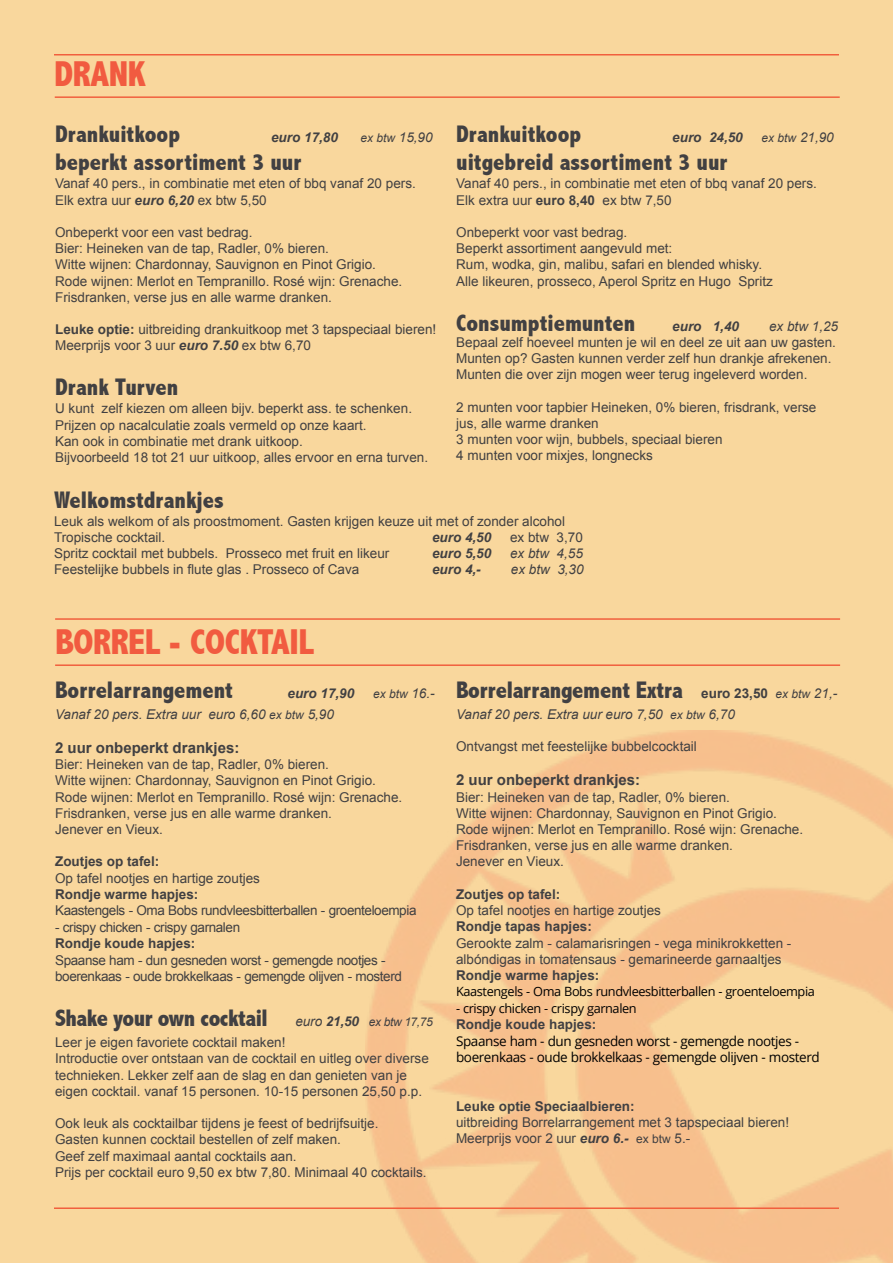
<style>
.page{position:relative;width:893px;height:1263px;background:#f9d79d}
.page>*{position:absolute;margin:0;border:0;box-sizing:border-box;transform-origin:0 0}
.t1{font:800 condensed 36px "Abadi";letter-spacing:-.01em;color:#f15b40}
.t2{font:800 condensed 24px "Abadi";color:#414042}
.t3{font:800 condensed 24px "Abadi";letter-spacing:-.02em;color:#414042}
.t4{font:700 15px "Arial";color:#414042}
.t5{font:13.5px/16.2px "Arial";color:#414042}
.t6{font:13.5px/16.5px "Arial";letter-spacing:-.03em;color:#414042}
.t7{font:700 13.5px "Arial";color:#414042}
.t8{font:italic 13.5px/21px "Arial";color:#414042}
.t9{font:13.5px/16.5px "Open Sans";letter-spacing:-.03em;color:#000}
.t10{font:italic 700 13.5px "Arial";color:#414042}
.t11{font:12.75px "Open Sans";letter-spacing:-.03em;color:#000}
.t12{font:italic 12px "Arial";color:#414042}
.s1{font-size:13.5px}
.s2{font-weight:700;font-style:italic}
.s3{font-weight:700}
.s4{font-size:12px}
.s5{font-family:"Arial";font-weight:400;font-style:italic;font-stretch:normal;font-size:13.5px}
.s6{font-family:"Arial";font-weight:700;font-style:italic;font-stretch:normal;font-size:13.5px}
.s7{font-family:"Arial";font-weight:400;font-style:italic;font-stretch:normal;font-size:12px}
.s8{font-weight:700;font-style:normal}
</style>
<div class="page">
<hr style="left:54px;top:54px;width:785px;height:2px;background:#f15f3d">
<hr style="left:55px;top:96px;width:785px;height:2px;background:#f15f3d">
<hr style="left:55px;top:618px;width:785px;height:2px;background:#f15f3d">
<hr style="left:55px;top:664px;width:785px;height:2px;background:#f15f3d">
<hr style="left:54px;top:1207px;width:785px;height:2px;background:#f15f3d">
<h1 class="t1" style="left:54px;top:53px;width:93px">DRANK</h1>
<h2 class="t2" style="left:55px;top:120px;width:127px">Drankuitkoop</h2>
<p class="t10" style="left:271px;top:128px;width:68px">euro 17,80</p>
<p class="t12" style="left:360px;top:130px;width:74px">ex btw <span class="s1">15,90</span></p>
<h2 class="t2" style="left:55px;top:148px;width:248px">beperkt assortiment 3 uur</h2>
<p class="t5" style="left:55px;top:176px;width:362px">Vanaf 40 pers., in combinatie met eten of bbq vanaf 20 pers.<br>Elk extra uur <span class="s2">euro 6,20</span> ex btw 5,50</p>
<p class="t5" style="left:55px;top:224px;width:349px">Onbeperkt voor een vast bedrag.<br>Bier: Heineken van de tap, Radler, 0% bieren.<br>Witte wijnen: Chardonnay, Sauvignon en Pinot Grigio.<br>Rode wijnen: Merlot en Tempranillo. Rosé wijn: Grenache.<br>Frisdranken, verse jus en alle warme dranken.</p>
<p class="t5" style="left:55px;top:321px;width:383px"><span class="s3">Leuke optie:</span> uitbreiding drankuitkoop met 3 tapspeciaal bieren!<br>Meerprijs voor 3 uur <span class="s2">euro 7.50</span> ex btw 6,70</p>
<h2 class="t2" style="left:55px;top:373px;width:125px">Drank Turven</h2>
<p class="t5" style="left:55px;top:401px;width:374px">U kunt zelf kiezen om alleen bijv. beperkt ass. te schenken.<br>Prijzen op nacalculatie zoals vermeld op onze kaart.<br>Kan ook in combinatie met drank uitkoop.<br>Bijvoorbeeld 18 tot 21 uur uitkoop, alles ervoor en erna turven.</p>
<h2 class="t2" style="left:456px;top:120px;width:127px">Drankuitkoop</h2>
<p class="t10" style="left:672px;top:128px;width:72px">euro 24,50</p>
<p class="t12" style="left:761px;top:130px;width:74px">ex btw <span class="s1">21,90</span></p>
<h2 class="t2" style="left:456px;top:148px;width:273px">uitgebreid assortiment 3 uur</h2>
<p class="t5" style="left:456px;top:176px;width:362px">Vanaf 40 pers., in combinatie met eten of bbq vanaf 20 pers.<br>Elk extra uur <span class="s3">euro 8,40</span> ex btw 7,50</p>
<p class="t5" style="left:456px;top:224px;width:318px">Onbeperkt voor vast bedrag.<br>Beperkt assortiment aangevuld met:<br>Rum, wodka, gin, malibu, safari en blended whisky.<br>Alle likeuren, prosseco, Aperol Spritz en Hugo Spritz</p>
<h2 class="t2" style="left:456px;top:309px;width:181px">Consumptiemunten</h2>
<p class="t10" style="left:672px;top:317px;width:68px">euro 1,40</p>
<p class="t8" style="left:769px;top:315px;width:71px">ex btw 1,25</p>
<p class="t5" style="left:456px;top:334px;width:381px">Bepaal zelf hoeveel munten je wil en deel ze uit aan uw gasten.<br>Munten op? Gasten kunnen verder zelf hun drankje afrekenen.<br>Munten die over zijn mogen weer terug ingeleverd worden.</p>
<p class="t5" style="left:456px;top:399px;width:362px">2 munten voor tapbier Heineken, 0% bieren, frisdrank, verse jus, alle warme dranken<br>3 munten voor wijn, bubbels, speciaal bieren<br>4 munten voor mixjes, longnecks</p>
<h2 class="t2" style="left:54px;top:486px;width:171px">Welkomstdrankjes</h2>
<p class="t5" style="left:54px;top:513px;width:512px">Leuk als welkom of als proostmoment. Gasten krijgen keuze uit met of zonder alcohol<br>Tropische cocktail.</p>
<p class="t10" style="left:432px;top:528px;width:61px">euro 4,50</p>
<p class="t5" style="left:510px;top:529px;width:74px">ex btw 3,70</p>
<p class="t5" style="left:54px;top:545px;width:337px">Spritz cocktail met bubbels. Prosseco met fruit en likeur</p>
<p class="t10" style="left:432px;top:544px;width:61px">euro 5,50</p>
<p class="t8" style="left:510px;top:543px;width:74px">ex btw 4,55</p>
<p class="t5" style="left:54px;top:562px;width:307px">Feestelijke bubbels in flute glas . Prosseco of Cava</p>
<p class="t10" style="left:432px;top:560px;width:50px">euro 4,-</p>
<p class="t8" style="left:511px;top:559px;width:74px">ex btw 3,30</p>
<h1 class="t1" style="left:55px;top:621px;width:260px">BORREL - COCKTAIL</h1>
<h2 class="t2" style="left:55px;top:676px;width:179px">Borrelarrangement</h2>
<p class="t10" style="left:287px;top:684px;width:68px">euro 17,90</p>
<p class="t12" style="left:373px;top:686px;width:63px">ex btw <span class="s1">16.-</span></p>
<p class="t8" style="left:55px;top:704px;width:280px">Vanaf 20 pers. Extra uur euro 6,60 <span class="s4">ex btw</span> 5,90</p>
<p class="t4" style="left:55px;top:738px;width:186px">2 uur onbeperkt drankjes:</p>
<p class="t5" style="left:55px;top:756px;width:349px">Bier: Heineken van de tap, Radler, 0% bieren.<br>Witte wijnen: Chardonnay, Sauvignon en Pinot Grigio.<br>Rode wijnen: Merlot en Tempranillo. Rosé wijn: Grenache.<br>Frisdranken, verse jus en alle warme dranken.<br>Jenever en Vieux.</p>
<p class="t7" style="left:55px;top:853px;width:106px">Zoutjes op tafel:</p>
<p class="t5" style="left:55px;top:870px;width:206px">Op tafel nootjes en hartige zoutjes</p>
<p class="t7" style="left:55px;top:885px;width:145px">Rondje warme hapjes:</p>
<p class="t6" style="left:55px;top:902px;width:363px">Kaastengels - Oma Bobs rundvleesbitterballen - groenteloempia</p>
<p class="t6" style="left:55px;top:919px;width:187px">- crispy chicken - crispy garnalen</p>
<p class="t7" style="left:55px;top:934px;width:142px">Rondje koude hapjes:</p>
<p class="t6" style="left:55px;top:952px;width:348px">Spaanse ham - dun gesneden worst - gemengde nootjes - boerenkaas - oude brokkelkaas - gemengde olijven - mosterd</p>
<h2 class="t3" style="left:55px;top:1004px;width:379px">Shake your own cocktail <span class="s5">euro</span> <span class="s6">21,50</span> <span class="s7">ex btw 17,75</span></h2>
<p class="t5" style="left:55px;top:1034px;width:375px">Leer je eigen favoriete cocktail maken!<br>Introductie over ontstaan van de cocktail en uitleg over diverse technieken. Lekker zelf aan de slag en dan genieten van je eigen cocktail. vanaf 15 personen. 10-15 personen 25,50 p.p.</p>
<p class="t5" style="left:55px;top:1115px;width:373px">Ook leuk als cocktailbar tijdens je feest of bedrijfsuitje.<br>Gasten kunnen cocktail bestellen of zelf maken.<br>Geef zelf maximaal aantal cocktails aan.<br>Prijs per cocktail euro 9,50 ex btw 7,80. Minimaal 40 cocktails.</p>
<h2 class="t2" style="left:456px;top:676px;width:228px">Borrelarrangement Extra</h2>
<p class="t8" style="left:456px;top:683px;width:383px;text-indent:245px"><span class="s8">euro 23,50</span> <span class="s4">ex btw</span> 21,-<br>Vanaf 20 pers. Extra uur euro 7,50 <span class="s4">ex btw</span> 6,70</p>
<p class="t5" style="left:456px;top:738px;width:242px">Ontvangst met feestelijke bubbelcocktail</p>
<p class="t4" style="left:456px;top:770px;width:186px">2 uur onbeperkt drankjes:</p>
<p class="t5" style="left:456px;top:789px;width:349px">Bier: Heineken van de tap, Radler, 0% bieren.<br>Witte wijnen: Chardonnay, Sauvignon en Pinot Grigio.<br>Rode wijnen: Merlot en Tempranillo. Rosé wijn: Grenache.<br>Frisdranken, verse jus en alle warme dranken.<br>Jenever en Vieux.</p>
<p class="t7" style="left:456px;top:885px;width:106px">Zoutjes op tafel:</p>
<p class="t5" style="left:456px;top:902px;width:206px">Op tafel nootjes en hartige zoutjes</p>
<p class="t7" style="left:456px;top:917px;width:137px">Rondje tapas hapjes:</p>
<p class="t5" style="left:456px;top:935px;width:337px">Gerookte zalm - calamarisringen - vega minikrokketten - albóndigas in tomatensaus - gemarineerde garnaaltjes</p>
<p class="t7" style="left:456px;top:966px;width:145px">Rondje warme hapjes:</p>
<p class="t11" style="left:456px;top:983px;width:360px">Kaastengels - Oma Bobs rundvleesbitterballen - groenteloempia</p>
<p class="t11" style="left:456px;top:999px;width:182px">- crispy chicken - crispy garnalen</p>
<p class="t7" style="left:456px;top:1015px;width:142px">Rondje koude hapjes:</p>
<p class="t9" style="left:456px;top:1032px;width:365px">Spaanse ham - dun gesneden worst - gemengde nootjes - boerenkaas - oude brokkelkaas - gemengde olijven - mosterd</p>
<p class="t7" style="left:456px;top:1097px;width:180px">Leuke optie Speciaalbieren:</p>
<p class="t5" style="left:456px;top:1114px;width:335px">uitbreiding Borrelarrangement met 3 tapspeciaal bieren!<br>Meerprijs voor 2 uur <span class="s2">euro 6.-</span> <span class="s4">ex btw</span> 5.-</p>
</div>
